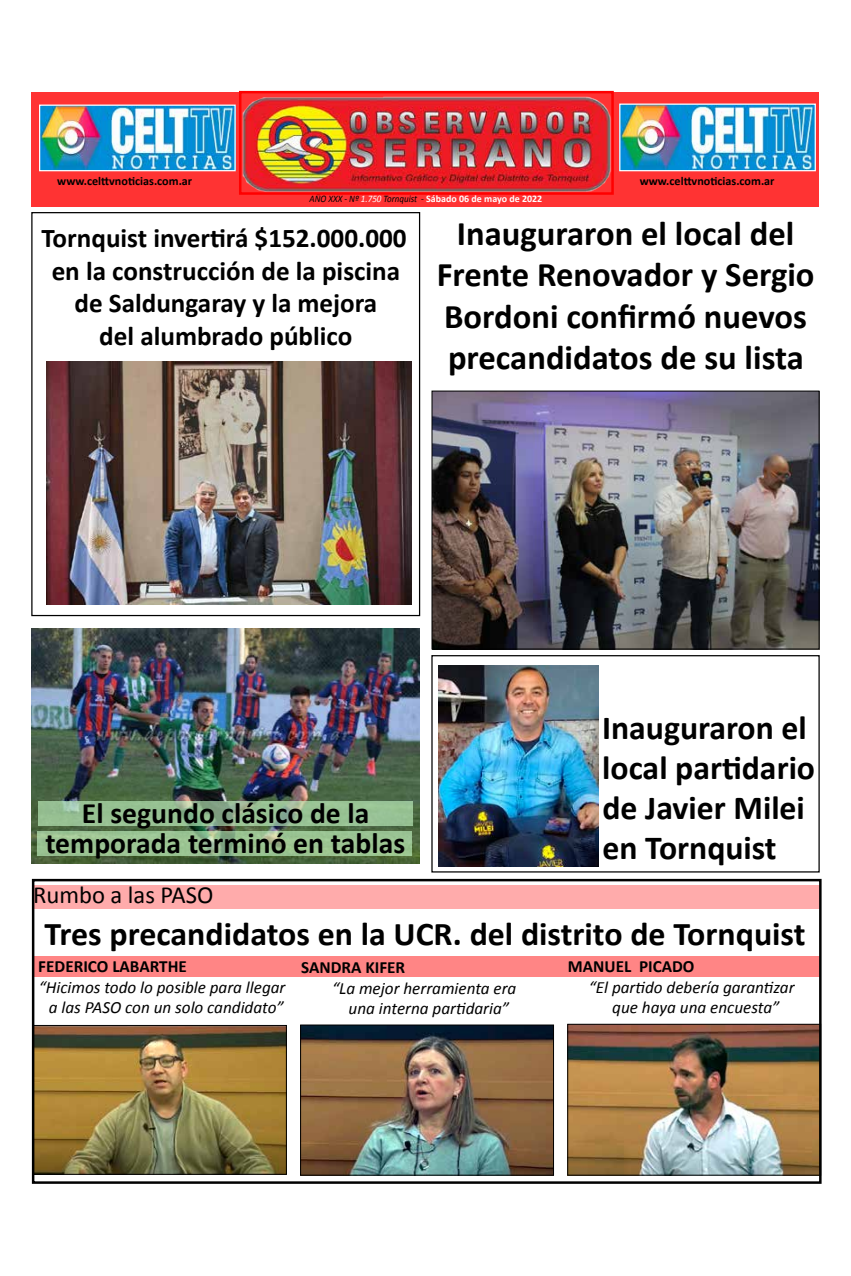
<style>
.page{position:relative;width:851px;height:1276px;background:#fff}
.page>*{position:absolute;margin:0;border:0;box-sizing:border-box;transform-origin:0 0}
.t1{font:700 34.62px/41.5px "Calibri";color:#000;text-align:center}
.t2{font:700 33.75px/40px "Calibri";color:#000}
.t3{font:700 33.25px "Calibri";color:#000}
.t4{font:700 29.62px/30px "Calibri";color:#000;text-align:center}
.t5{font:700 27.12px/32.5px "Calibri";color:#000;text-align:center}
.t6{font:24.62px "Calibri";color:#000}
.t7{font:italic 17.12px/20.5px "Calibri";color:#000;text-align:center}
.t8{font:700 17.12px "Calibri";color:#000}
.t9{font:700 12.12px "Calibri";color:#000}
.t10{font:700 10px "Calibri";color:#fff}
.s1{font-weight:400;font-style:italic;color:#000}
.s2{font-weight:400;font-style:italic}
</style>
<div class="page">
<img style="left:32px;top:628px;width:387px;height:236px">
<div style="left:32px;top:92px;width:787px;height:114px;background:#f33"></div>
<img style="left:242px;top:96px;width:368px;height:96px">
<div style="left:239px;top:91px;width:374px;height:104px;border:2px solid #f00"></div>
<svg style="left:38px;top:801px;width:374px;height:25px;background:#95bd93"></svg>
<img style="left:41px;top:107px;width:193px;height:62px">
<div style="left:39px;top:105px;width:197px;height:66px;border:1px solid #fff"></div>
<img style="left:621px;top:106px;width:192px;height:63px">
<div style="left:619px;top:104px;width:196px;height:67px;border:1px solid #fff"></div>
<div style="left:33px;top:957px;width:787px;height:20px;background:#ff8585"></div>
<div style="left:33px;top:885px;width:787px;height:23px;background:#ffabab"></div>
<img style="left:35px;top:1027px;width:250px;height:145px">
<div style="left:33px;top:1025px;width:254px;height:149px;border:1px solid #000"></div>
<img style="left:302px;top:1026px;width:249px;height:147px">
<div style="left:300px;top:1024px;width:253px;height:151px;border:1px solid #000"></div>
<img style="left:569px;top:1026px;width:249px;height:147px">
<div style="left:567px;top:1024px;width:253px;height:151px;border:1px solid #000"></div>
<div style="left:32px;top:879px;width:789px;height:304px;border:2px solid #000"></div>
<img style="left:46px;top:361px;width:365px;height:243px">
<div style="left:31px;top:212px;width:389px;height:404px;border:1px solid #000"></div>
<img style="left:433px;top:393px;width:384px;height:254px">
<div style="left:431px;top:391px;width:388px;height:258px;border:1px solid #000"></div>
<img style="left:438px;top:665px;width:160px;height:201px">
<div style="left:431px;top:655px;width:388px;height:217px;border:1px solid #000"></div>
<svg style="left:37px;top:831px;width:374px;height:25px;background:#9ac291"></svg>
<p class="t9" style="left:57px;top:173px;width:136px">www.celttvnoticias.com.ar</p>
<p class="t9" style="left:639px;top:173px;width:136px">www.celttvnoticias.com.ar</p>
<p class="t10" style="left:309px;top:193px;width:234px"><span class="s1">AÑO XXX - Nº</span> <span class="s2">1.750</span> <span class="s1">Tornquist -</span> Sábado 06 de mayo de 2022</p>
<h3 class="t5" style="left:42px;top:222px;width:366px">Tornquist invertirá $152.000.000 en la construcción de la piscina de Saldungaray y la mejora<br>del alumbrado público</h3>
<h1 class="t1" style="left:436px;top:212px;width:379px">Inauguraron el local del<br>Frente Renovador y Sergio<br>Bordoni confirmó nuevos precandidatos de su lista</h1>
<h3 class="t4" style="left:45px;top:798px;width:361px">El segundo clásico de la temporada terminó en tablas</h3>
<h2 class="t2" style="left:602px;top:707px;width:214px">Inauguraron el local partidario de Javier Milei en Tornquist</h2>
<h3 class="t6" style="left:33px;top:879px;width:182px">Rumbo a las PASO</h3>
<h3 class="t3" style="left:44px;top:912px;width:762px">Tres precandidatos en la UCR. del distrito de Tornquist</h3>
<p class="t8" style="left:301px;top:956px;width:106px">SANDRA KIFER</p>
<p class="t7" style="left:332px;top:977px;width:186px">“La mejor herramienta era una interna partidaria”</p>
<p class="t8" style="left:38px;top:955px;width:150px">FEDERICO LABARTHE</p>
<p class="t7" style="left:39px;top:976px;width:248px">“Hicimos todo lo posible para llegar a las PASO con un solo candidato”</p>
<p class="t8" style="left:567px;top:955px;width:128px">MANUEL PICADO</p>
<p class="t7" style="left:588px;top:976px;width:207px">“El partido debería garantizar que haya una encuesta”</p>
</div>
